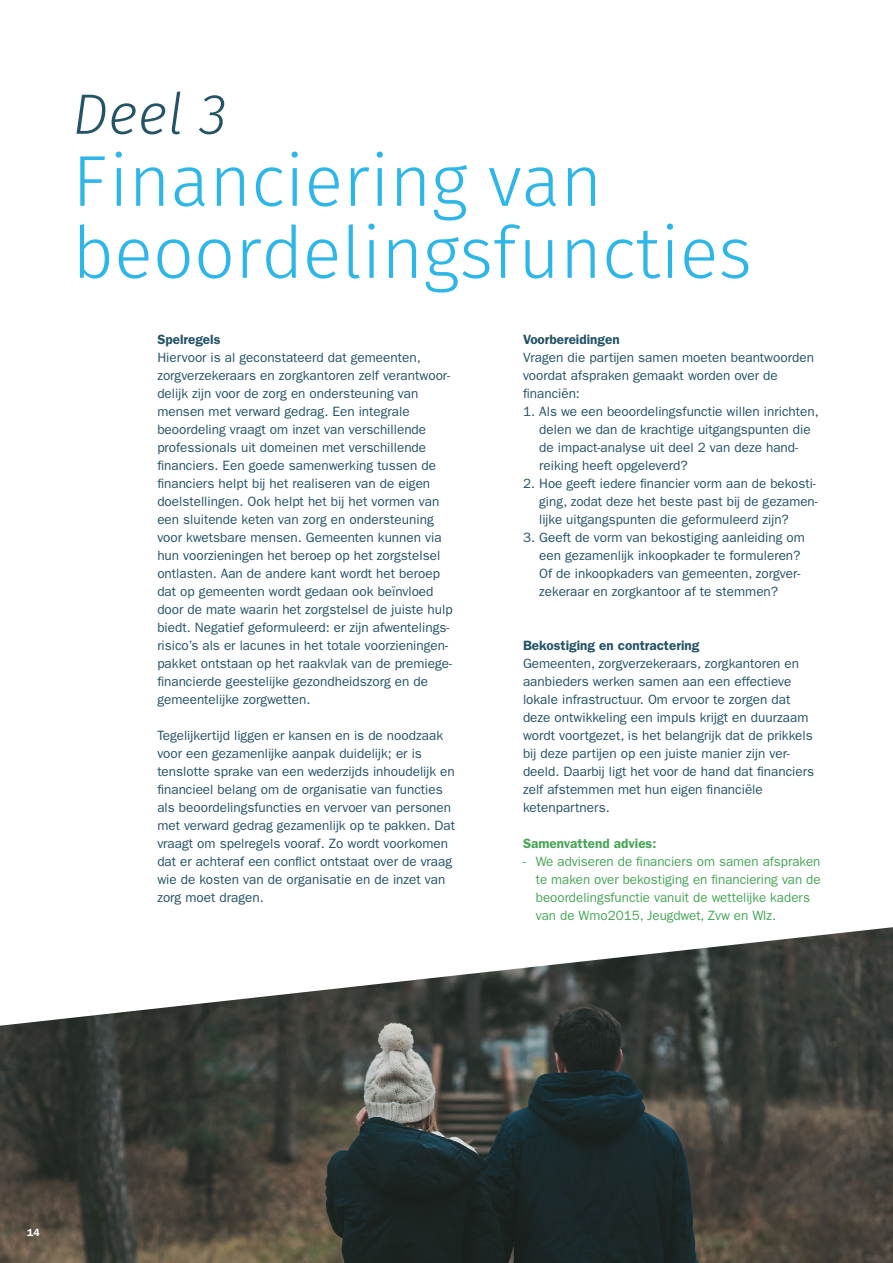
<style>
.page{position:relative;width:893px;height:1263px;background:#fff}
.page>*{position:absolute;margin:0;border:0;box-sizing:border-box;transform-origin:0 0}
.t1{font:300 72px/72px "Fira Sans";color:#2db6e7}
.t2{font:italic 300 57px "Fira Sans";color:#245267}
.t3{font:13.5px/18px "Franklin Gothic";color:#245267}
.t4{font:13.5px/18px "Franklin Gothic";color:#46a555}
.t5{font:600 13.5px "Franklin Gothic";color:#245267}
.t6{font:600 13.5px "Franklin Gothic";color:#46a555}
.t7{font:600 10.5px "Franklin Gothic";color:#fff}
</style>
<div class="page">
<img style="left:0;top:927px;width:893px;height:336px">
<h2 class="t2" style="left:72px;top:74px;width:156px">Deel 3</h2>
<h1 class="t1" style="left:72px;top:145px;width:681px">Financiering van beoordelingsfuncties</h1>
<p class="t5" style="left:157px;top:331px;width:65px">Spelregels</p>
<p class="t3" style="left:157px;top:348px;width:297px">Hiervoor is al geconstateerd dat gemeenten, zorgverzekeraars en zorgkantoren zelf verantwoor&shy;delijk zijn voor de zorg en ondersteuning van mensen met verward gedrag. Een integrale beoordeling vraagt om inzet van verschillende professionals uit domeinen met verschillende financiers. Een goede samenwerking tussen de financiers helpt bij het realiseren van de eigen doelstellingen. Ook helpt het bij het vormen van een sluitende keten van zorg en ondersteuning voor kwetsbare mensen. Gemeenten kunnen via hun voorzieningen het beroep op het zorgstelsel ontlasten. Aan de andere kant wordt het beroep dat op gemeenten wordt gedaan ook beïnvloed door de mate waarin het zorgstelsel de juiste hulp biedt. Negatief geformuleerd: er zijn afwentelings&shy;risico’s als er lacunes in het totale voorzieningen&shy;pakket ontstaan op het raakvlak van de premiege&shy;financierde geestelijke gezondheidszorg en de gemeentelijke zorgwetten.</p>
<p class="t3" style="left:157px;top:726px;width:299px">Tegelijkertijd liggen er kansen en is de noodzaak voor een gezamenlijke aanpak duidelijk; er is tenslotte sprake van een wederzijds inhoudelijk en financieel belang om de organisatie van functies als beoordelingsfuncties en vervoer van personen met verward gedrag gezamenlijk op te pakken. Dat vraagt om spelregels vooraf. Zo wordt voorkomen dat er achteraf een conflict ontstaat over de vraag wie de kosten van de organisatie en de inzet van zorg moet dragen.</p>
<p class="t5" style="left:523px;top:331px;width:98px">Voorbereidingen</p>
<p class="t3" style="left:523px;top:348px;width:292px">Vragen die partijen samen moeten beantwoorden voordat afspraken gemaakt worden over de financiën:</p>
<p class="t3" style="left:539px;top:402px;width:281px;text-indent:-16px">1. Als we een beoordelingsfunctie willen inrichten, delen we dan de krachtige uitgangspunten die de impact-analyse uit deel 2 van deze hand&shy;reiking heeft opgeleverd?</p>
<p class="t3" style="left:539px;top:474px;width:280px;text-indent:-16px">2. Hoe geeft iedere financier vorm aan de bekosti&shy;ging, zodat deze het beste past bij de gezamen&shy;lijke uitgangspunten die geformuleerd zijn?</p>
<p class="t3" style="left:539px;top:528px;width:267px;text-indent:-16px">3. Geeft de vorm van bekostiging aanleiding om een gezamenlijk inkoopkader te formuleren?<br>Of de inkoopkaders van gemeenten, zorgver&shy;zekeraar en zorgkantoor af te stemmen?</p>
<p class="t5" style="left:523px;top:637px;width:178px">Bekostiging en contractering</p>
<p class="t3" style="left:523px;top:654px;width:293px">Gemeenten, zorgverzekeraars, zorgkantoren en aanbieders werken samen aan een effectieve lokale infrastructuur. Om ervoor te zorgen dat deze ontwikkeling een impuls krijgt en duurzaam wordt voortgezet, is het belangrijk dat de prikkels bij deze partijen op een juiste manier zijn ver&shy;deeld. Daarbij ligt het voor de hand dat financiers zelf afstemmen met hun eigen financiële ketenpartners.</p>
<p class="t6" style="left:523px;top:835px;width:135px">Samenvattend advies:</p>
<p class="t4" style="left:536px;top:852px;width:286px;text-indent:-13px">- We adviseren de financiers om samen afspraken te maken over bekostiging en financiering van de beoordelingsfunctie vanuit de wettelijke kaders van de Wmo2015, Jeugdwet, Zvw en Wlz.</p>
<p class="t7" style="left:27px;top:1226px;width:14px">14</p>
</div>
